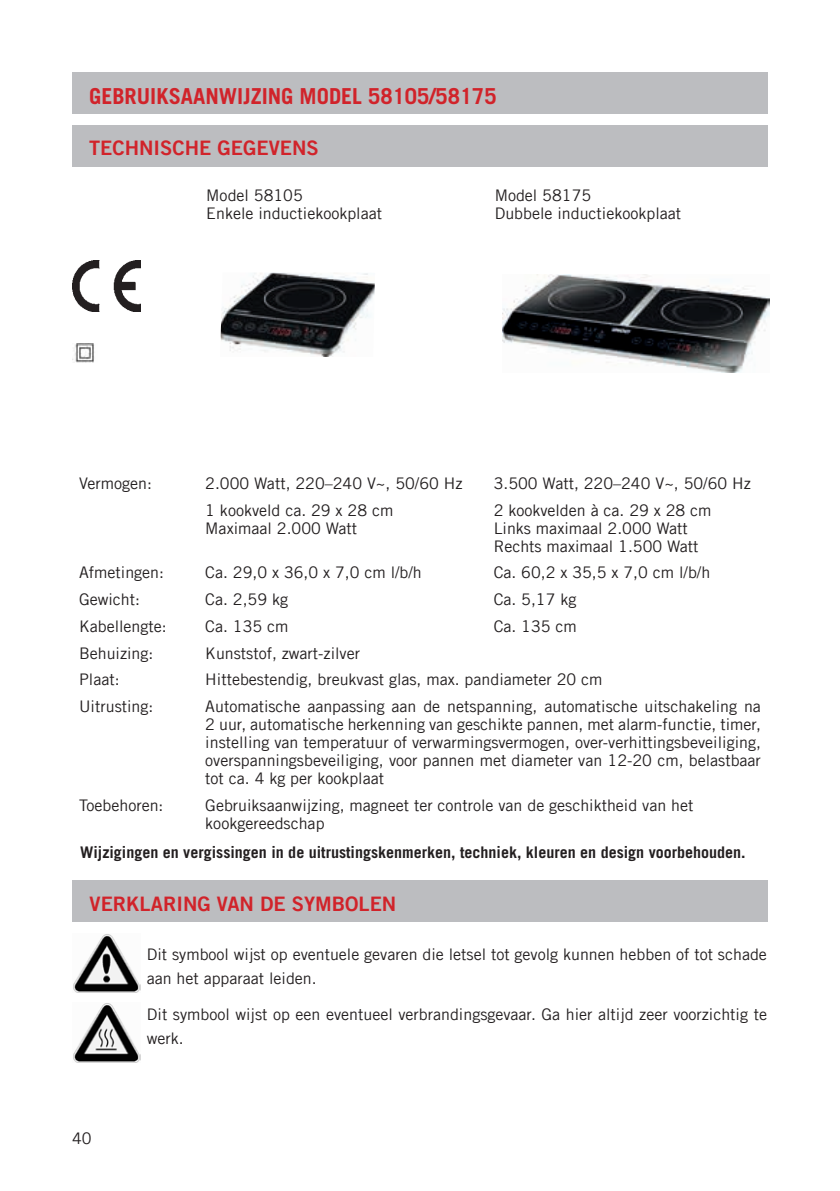
<style>
.page{position:relative;width:840px;height:1191px;background:#fff}
.page>*{position:absolute;margin:0;border:0;box-sizing:border-box;transform-origin:0 0}
.t1{font:700 22px "Trade Gothic LT Com";color:#d1232a}
.t2{font:20px "Trade Gothic LT Com Bd 2";color:#d1232a}
.t3{font:16px/18px "Trade Gothic LT Com";color:#231f20}
.t4{font:700 16px "Trade Gothic LT Com";color:#231f20}
</style>
<div class="page">
<div style="left:72px;top:72px;width:695px;height:42px;background:#bcbdc0"></div>
<div style="left:72px;top:125px;width:695px;height:41px;background:#bcbdc0"></div>
<img style="left:72px;top:261px;width:68px;height:51px">
<img style="left:220px;top:272px;width:155px;height:85px">
<img style="left:502px;top:274px;width:267px;height:98px">
<div style="left:72px;top:880px;width:696px;height:42px;background:#bcbdc0"></div>
<img style="left:73px;top:934px;width:67px;height:58px">
<img style="left:73px;top:1003px;width:68px;height:59px">
<img style="left:72px;top:343px;width:22px;height:19px">
<h1 class="t1" style="left:89px;top:82px;width:409px">GEBRUIKSAANWIJZING MODEL 58105/58175</h1>
<p class="t2" style="left:89px;top:136px;width:231px">TECHNISCHE GEGEVENS</p>
<p class="t3" style="left:206px;top:186px;width:177px">Model 58105<br>Enkele inductiekookplaat</p>
<p class="t3" style="left:494px;top:186px;width:188px">Model 58175<br>Dubbele inductiekookplaat</p>
<p class="t3" style="left:79px;top:474px;width:74px">Vermogen:</p>
<p class="t3" style="left:205px;top:474px;width:258px">2.000 Watt, 220–240 V~, 50/60 Hz</p>
<p class="t3" style="left:493px;top:474px;width:258px">3.500 Watt, 220–240 V~, 50/60 Hz</p>
<p class="t3" style="left:205px;top:501px;width:189px">1 kookveld ca. 29 x 28 cm<br>Maximaal 2.000 Watt</p>
<p class="t3" style="left:493px;top:501px;width:219px">2 kookvelden à ca. 29 x 28 cm<br>Links maximaal 2.000 Watt<br>Rechts maximaal 1.500 Watt</p>
<p class="t3" style="left:79px;top:563px;width:86px">Afmetingen:</p>
<p class="t3" style="left:205px;top:563px;width:218px">Ca. 29,0 x 36,0 x 7,0 cm l/b/h</p>
<p class="t3" style="left:493px;top:563px;width:218px">Ca. 60,2 x 35,5 x 7,0 cm l/b/h</p>
<p class="t3" style="left:79px;top:590px;width:62px">Gewicht:</p>
<p class="t3" style="left:205px;top:590px;width:84px">Ca. 2,59 kg</p>
<p class="t3" style="left:493px;top:590px;width:84px">Ca. 5,17 kg</p>
<p class="t3" style="left:79px;top:617px;width:89px">Kabellengte:</p>
<p class="t3" style="left:205px;top:617px;width:85px">Ca. 135 cm</p>
<p class="t3" style="left:493px;top:617px;width:85px">Ca. 135 cm</p>
<p class="t3" style="left:79px;top:643px;width:76px">Behuizing:</p>
<p class="t3" style="left:205px;top:643px;width:156px">Kunststof, zwart-zilver</p>
<p class="t3" style="left:79px;top:670px;width:42px">Plaat:</p>
<p class="t3" style="left:205px;top:670px;width:398px">Hittebestendig, breukvast glas, max. pandiameter 20 cm</p>
<p class="t3" style="left:79px;top:697px;width:76px">Uitrusting:</p>
<p class="t3" style="left:205px;top:697px;width:556px;text-align:justify">Automatische aanpassing aan de netspanning, automatische uitschakeling na 2 uur, automatische herkenning van geschikte pannen, met alarm-functie, timer, instelling van temperatuur of verwarmingsvermogen, over-verhittingsbeveiliging, overspanningsbeveiliging, voor pannen met diameter van 12-20 cm, belastbaar tot ca. 4 kg per kookplaat</p>
<p class="t3" style="left:79px;top:795px;width:86px">Toebehoren:</p>
<p class="t3" style="left:205px;top:795px;width:489px">Gebruiksaanwijzing, magneet ter controle van de geschiktheid van het kookgereedschap</p>
<p class="t4" style="left:80px;top:842px;width:666px">Wijzigingen en vergissingen in de uitrustingskenmerken, techniek, kleuren en design voorbehouden.</p>
<p class="t2" style="left:89px;top:891px;width:308px">VERKLARING VAN DE SYMBOLEN</p>
<p class="t3" style="left:147px;top:942px;width:621px;line-height:24px">Dit symbool wijst op eventuele gevaren die letsel tot gevolg kunnen hebben of tot schade aan het apparaat leiden.</p>
<p class="t3" style="left:147px;top:1002px;width:621px;line-height:24px">Dit symbool wijst op een eventueel verbrandingsgevaar. Ga hier altijd zeer voorzichtig te werk.</p>
<p class="t3" style="left:72px;top:1129px;width:21px">40</p>
</div>
